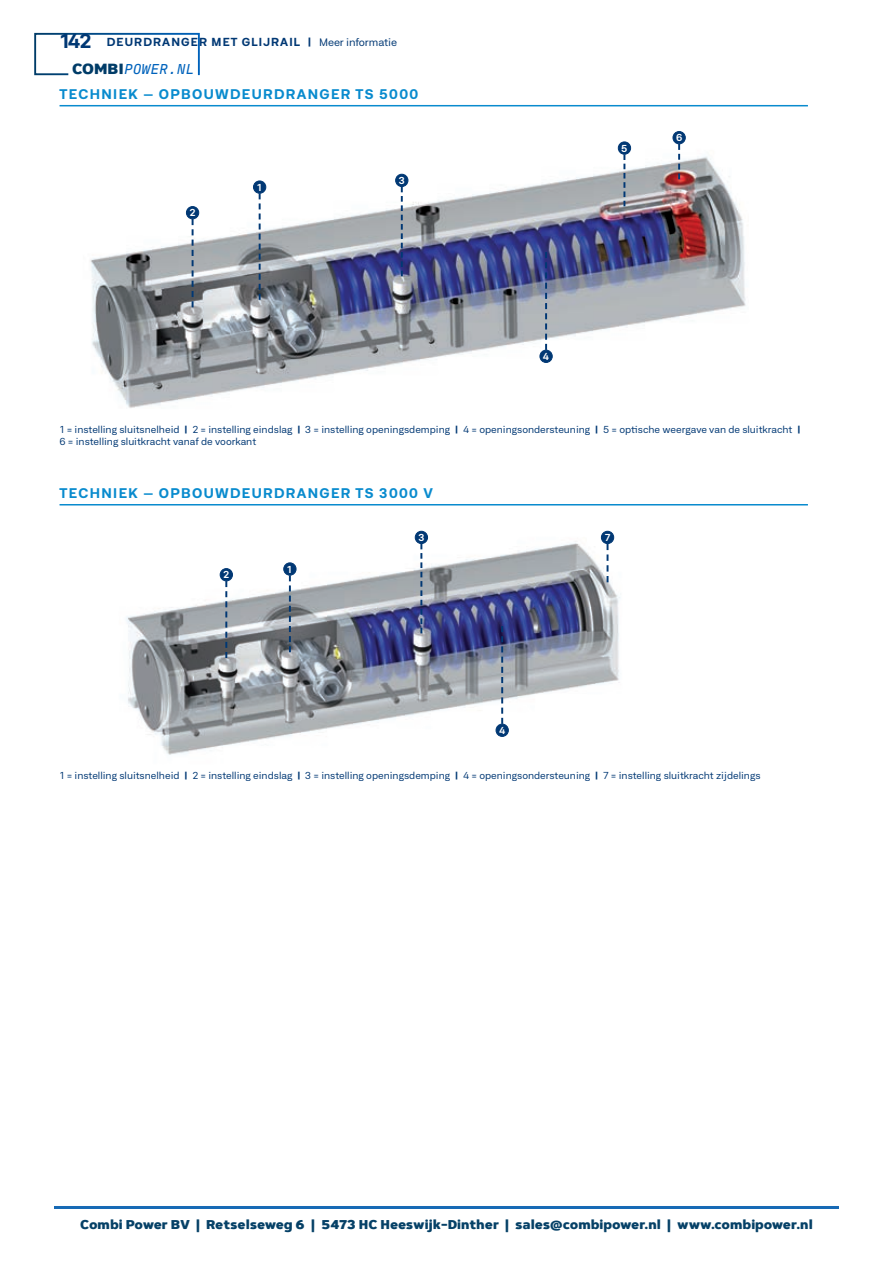
<style>
.page{position:relative;width:893px;height:1263px;background:#fff}
.page>*{position:absolute;margin:0;border:0;box-sizing:border-box;transform-origin:0 0}
.t1{font:italic 500 14.7px "Antarctican Mono";color:#0063bc}
.t2{font:700 expanded 13.5px "Neufile Grotesk";letter-spacing:.1em;color:#098bce}
.t3{font:900 12.75px "Habanera";color:#064167}
.t4{font:700 expanded 11.25px "Neufile Grotesk";letter-spacing:.1em;color:#013874}
.t5{font:expanded 10.5px "Neufile Grotesk";letter-spacing:-.01em;color:#013874}
.t6{font:expanded 9.75px/12px "Neufile Grotesk";color:#013874}
.t7{font:600 expanded 9.75px "Neufile Grotesk";color:#fff}
.s1{font-size:19.5px}
.s2{font-weight:700;font-size:11.25px}
.s3{font-family:"Habanera";font-weight:900;font-style:normal;color:#003c68}
.s4{font-weight:700}
</style>
<div class="page">
<svg style="left:34px;top:33px;width:166px;height:42px"></svg>
<hr style="left:54px;top:1206px;width:785px;height:3px;background:#176ab5">
<img style="left:59px;top:104px;width:718px;height:304px">
<div style="left:253px;top:181px;width:13px;height:12px;background:#013874;border-radius:50%"></div>
<div style="left:253px;top:181px;width:13px;height:12px;border:1px solid #013874;border-radius:50%"></div>
<svg style="left:259px;top:193px;width:2px;height:107px"></svg>
<img style="left:126px;top:530px;width:494px;height:225px">
<hr style="left:60px;top:105px;width:748px;height:1px;background:#098bce">
<hr style="left:60px;top:504px;width:748px;height:1px;background:#098bce">
<div style="left:396px;top:174px;width:12px;height:13px;background:#013874;border-radius:50%"></div>
<div style="left:395px;top:174px;width:13px;height:13px;border:1px solid #013874;border-radius:50%"></div>
<svg style="left:401px;top:187px;width:2px;height:89px"></svg>
<div style="left:618px;top:142px;width:13px;height:12px;background:#013874;border-radius:50%"></div>
<div style="left:618px;top:142px;width:13px;height:12px;border:1px solid #013874;border-radius:50%"></div>
<svg style="left:623px;top:154px;width:2px;height:52px"></svg>
<div style="left:673px;top:132px;width:12px;height:12px;background:#013874;border-radius:50%"></div>
<div style="left:673px;top:131px;width:12px;height:13px;border:1px solid #013874;border-radius:50%"></div>
<svg style="left:678px;top:144px;width:2px;height:35px"></svg>
<div style="left:540px;top:350px;width:12px;height:12px;background:#013874;border-radius:50%"></div>
<div style="left:540px;top:350px;width:12px;height:13px;border:1px solid #013874;border-radius:50%"></div>
<svg style="left:545px;top:252px;width:2px;height:98px"></svg>
<div style="left:220px;top:569px;width:12px;height:12px;background:#013874;border-radius:50%"></div>
<div style="left:220px;top:568px;width:13px;height:13px;border:1px solid #013874;border-radius:50%"></div>
<svg style="left:225px;top:581px;width:2px;height:77px"></svg>
<div style="left:284px;top:563px;width:12px;height:12px;background:#013874;border-radius:50%"></div>
<div style="left:283px;top:563px;width:13px;height:12px;border:1px solid #013874;border-radius:50%"></div>
<svg style="left:289px;top:575px;width:2px;height:77px"></svg>
<div style="left:415px;top:531px;width:13px;height:13px;background:#013874;border-radius:50%"></div>
<div style="left:415px;top:531px;width:13px;height:13px;border:1px solid #013874;border-radius:50%"></div>
<svg style="left:420px;top:544px;width:2px;height:89px"></svg>
<div style="left:601px;top:531px;width:13px;height:13px;background:#013874;border-radius:50%"></div>
<div style="left:601px;top:531px;width:13px;height:13px;border:1px solid #013874;border-radius:50%"></div>
<svg style="left:607px;top:544px;width:1px;height:38px"></svg>
<div style="left:496px;top:724px;width:12px;height:12px;background:#013874;border-radius:50%"></div>
<div style="left:496px;top:724px;width:13px;height:13px;border:1px solid #013874;border-radius:50%"></div>
<svg style="left:501px;top:626px;width:2px;height:98px"></svg>
<div style="left:186px;top:207px;width:13px;height:12px;background:#013874;border-radius:50%"></div>
<div style="left:186px;top:206px;width:13px;height:13px;border:1px solid #013874;border-radius:50%"></div>
<svg style="left:192px;top:219px;width:2px;height:88px"></svg>
<p class="t4" style="left:60px;top:35px;width:67px"><span class="s1">142</span> DEURDRA</p>
<p class="t4" style="left:171px;top:35px;width:108px">NGER MET GLIJRAI</p>
<p class="t5" style="left:294px;top:36px;width:105px"><span class="s2">L |</span> Meer informatie</p>
<h1 class="t1" style="left:72px;top:58px;width:124px"><span class="s3">COMBI</span>POWER.NL</h1>
<h2 class="t2" style="left:60px;top:86px;width:360px">TECHNIEK – OPBOUWDEURDRANGER TS 5000</h2>
<p class="t7" style="left:189px;top:206px;width:8px">2</p>
<p class="t7" style="left:257px;top:181px;width:7px">1</p>
<p class="t7" style="left:399px;top:174px;width:8px">3</p>
<p class="t7" style="left:621px;top:142px;width:8px">5</p>
<p class="t7" style="left:676px;top:131px;width:8px">6</p>
<p class="t7" style="left:543px;top:350px;width:8px">4</p>
<p class="t6" style="left:60px;top:423px;width:742px">1 = instelling sluitsnelheid <span class="s4">|</span> 2 = instelling eindslag <span class="s4">|</span> 3 = instelling openingsdemping <span class="s4">|</span> 4 = openingsondersteuning <span class="s4">|</span> 5 = optische weergave van de sluitkracht <span class="s4">|<br></span>6 = instelling sluitkracht vanaf de voorkant</p>
<h2 class="t2" style="left:60px;top:485px;width:375px">TECHNIEK – OPBOUWDEURDRANGER TS 3000 V</h2>
<p class="t7" style="left:223px;top:568px;width:8px">2</p>
<p class="t7" style="left:287px;top:563px;width:7px">1</p>
<p class="t7" style="left:418px;top:531px;width:8px">3</p>
<p class="t7" style="left:605px;top:531px;width:7px">7</p>
<p class="t7" style="left:499px;top:724px;width:8px">4</p>
<p class="t6" style="left:60px;top:769px;width:703px">1 = instelling sluitsnelheid <span class="s4">|</span> 2 = instelling eindslag <span class="s4">|</span> 3 = instelling openingsdemping <span class="s4">|</span> 4 = openingsondersteuning <span class="s4">|</span> 7 = instelling sluitkracht zijdelings</p>
<h3 class="t3" style="left:80px;top:1217px;width:734px">Combi Power BV | Retselseweg 6 | 5473 HC Heeswijk-Dinther | sales@combipower.nl | www.combipower.nl</h3>
</div>
